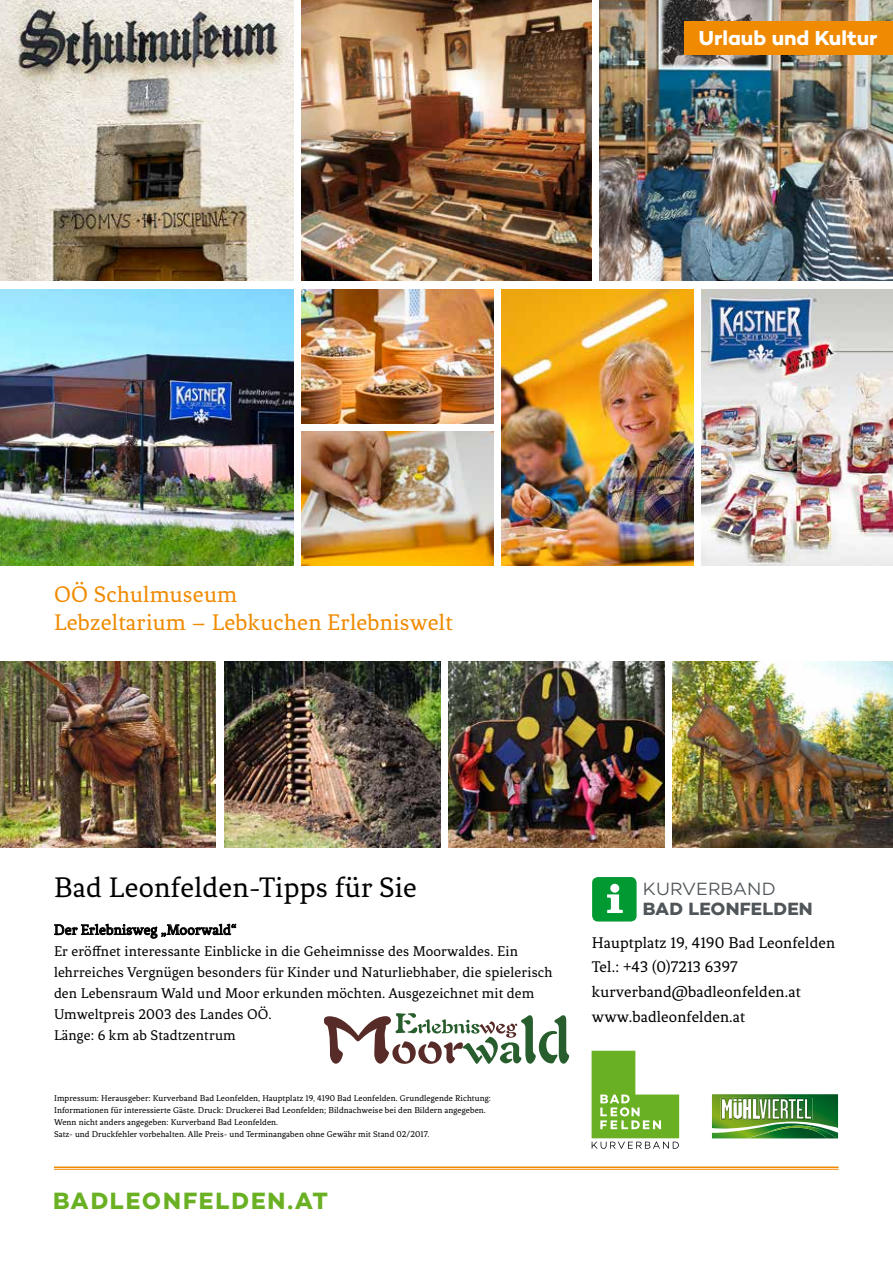
<style>
.page{position:relative;width:893px;height:1263px;background:#fff}
.page>*{position:absolute;margin:0;border:0;box-sizing:border-box;transform-origin:0 0}
.t1{font:30px "Fenix";letter-spacing:.01em;color:#000}
.t2{font:24px/28.5px "Fenix";letter-spacing:.01em;color:#f08a00}
.t3{font:700 24px "Campton";letter-spacing:.08em;color:#6ab023}
.t4{font:700 20.7px "Campton";color:#fff}
.t5{font:700 18px "Campton";letter-spacing:.01em;color:#505559}
.t6{font:300 18px "Campton";letter-spacing:.01em;color:#505559}
.t7{font:16.35px/24.6px "Fenix";letter-spacing:.01em;color:#000}
.t8{font:15px/21px "Fenix";letter-spacing:.01em;color:#000}
.t9{font:9px/12px "Fenix";letter-spacing:.01em;color:#000}
</style>
<div class="page">
<img style="left:600px;top:0;width:293px;height:281px">
<img style="left:0;top:0;width:293px;height:281px">
<hr style="left:54px;top:1166px;width:784px;height:2px;background:#f08a00">
<hr style="left:54px;top:1169px;width:784px;height:1px;background:#f08a00">
<svg style="left:54px;top:923px;width:183px;height:16px"></svg>
<div style="left:592px;top:877px;width:45px;height:44px;background:#009932;border-radius:6px"></div>
<svg style="left:607px;top:894px;width:16px;height:19px"></svg>
<div style="left:610px;top:884px;width:9px;height:9px;background:#fff;border-radius:50%"></div>
<svg style="left:592px;top:1051px;width:87px;height:98px"></svg>
<img style="left:712px;top:1094px;width:126px;height:44px">
<img style="left:0;top:289px;width:293px;height:277px">
<img style="left:302px;top:289px;width:191px;height:134px">
<img style="left:302px;top:432px;width:191px;height:134px">
<img style="left:502px;top:289px;width:191px;height:277px">
<img style="left:702px;top:289px;width:191px;height:277px">
<img style="left:0;top:662px;width:216px;height:186px">
<img style="left:224px;top:662px;width:216px;height:186px">
<img style="left:449px;top:662px;width:215px;height:186px">
<img style="left:673px;top:662px;width:220px;height:186px">
<svg style="left:324px;top:1013px;width:245px;height:51px"></svg>
<div style="left:685px;top:21px;width:208px;height:34px;background:#f08a00"></div>
<img style="left:302px;top:0;width:289px;height:281px">
<h2 class="t2" style="left:54px;top:580px;width:400px">OÖ Schulmuseum<br>Lebzeltarium – Lebkuchen Erlebniswelt</h2>
<h3 class="t4" style="left:699px;top:25px;width:180px">Urlaub und Kultur</h3>
<h1 class="t1" style="left:54px;top:870px;width:364px">Bad Leonfelden-Tipps für Sie</h1>
<h3 class="t6" style="left:643px;top:878px;width:134px">KURVERBAND</h3>
<h3 class="t5" style="left:643px;top:897px;width:171px">BAD LEONFELDEN</h3>
<h3 class="t7" style="left:592px;top:930px;width:245px">Hauptplatz 19, 4190 Bad Leonfelden<br>Tel.: +43 (0)7213 6397 kurverband@badleonfelden.at www.badleonfelden.at</h3>
<p class="t8" style="left:54px;top:919px;width:500px">Der Erlebnisweg „Moorwald“<br>Er eröffnet interessante Einblicke in die Geheimnisse des Moorwaldes. Ein lehrreiches Vergnügen besonders für Kinder und Naturliebhaber, die spielerisch den Lebensraum Wald und Moor erkunden möchten. Ausgezeichnet mit dem Umweltpreis 2003 des Landes OÖ.<br>Länge: 6 km ab Stadtzentrum</p>
<p class="t9" style="left:54px;top:1092px;width:438px">Impressum: Herausgeber: Kurverband Bad Leonfelden, Hauptplatz 19, 4190 Bad Leonfelden. Grundlegende Richtung:<br>Informationen für interessierte Gäste. Druck: Druckerei Bad Leonfelden; Bildnachweise bei den Bildern angegeben.<br>Wenn nicht anders angegeben: Kurverband Bad Leonfelden.<br>Satz- und Druckfehler vorbehalten. Alle Preis- und Terminangaben ohne Gewähr mit Stand 02/2017.</p>
<h2 class="t3" style="left:53px;top:1185px;width:276px">BADLEONFELDEN.AT</h2>
</div>
